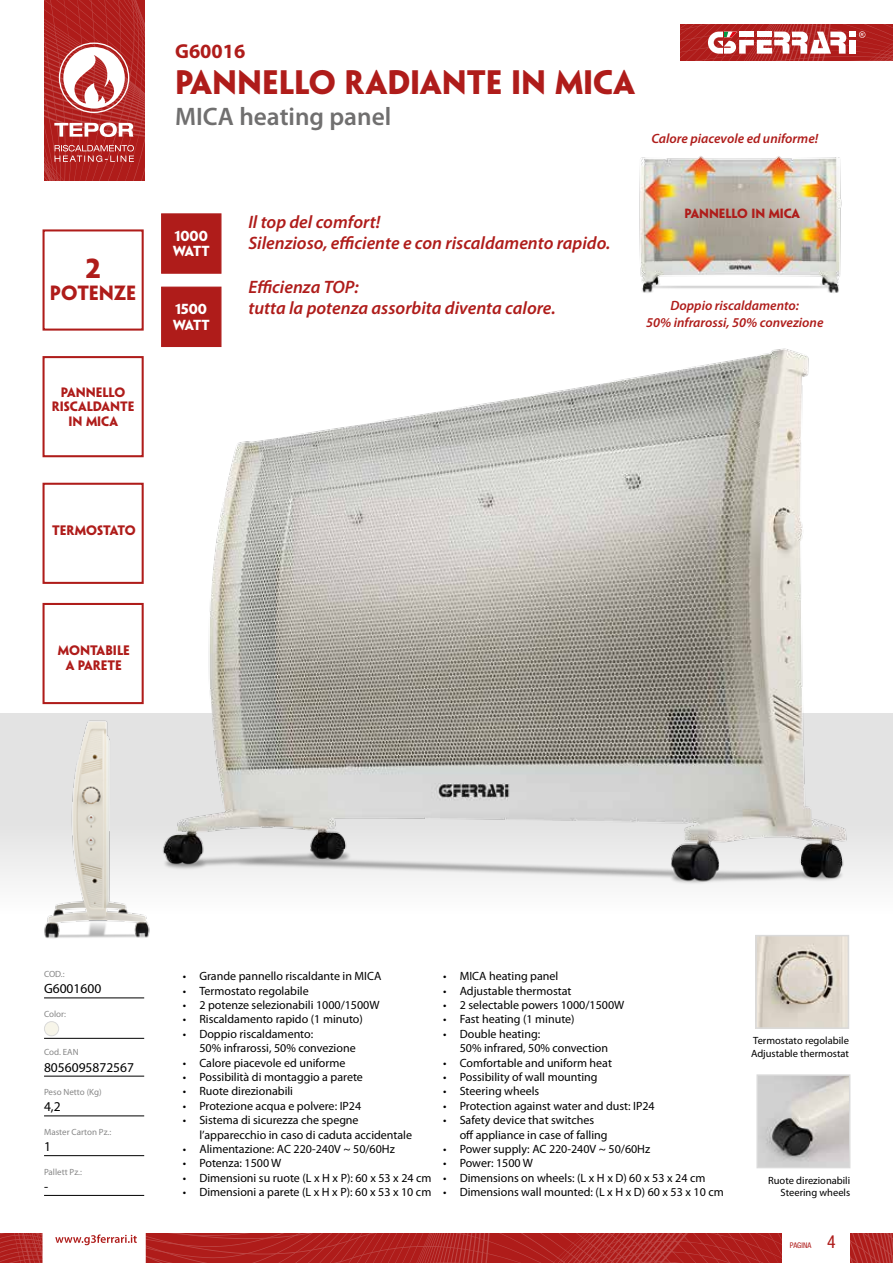
<style>
.page{position:relative;width:893px;height:1263px;background:#fff}
.page>*{position:absolute;margin:0;border:0;box-sizing:border-box;transform-origin:0 0}
.t1{font:700 30.45px "Penumbra Sans Std";color:#af1c1a}
.t2{font:600 25.35px "Myriad Pro";color:#706f6f}
.t3{font:700 24.6px "Penumbra Sans Std";color:#af1c1a}
.t4{font:700 20.25px "Myriad Pro";color:#af1c1a}
.t5{font:700 18.45px "Penumbra Sans Std";color:#af1c1a}
.t6{font:italic 600 18px/21.6px "Myriad Pro";color:#af1c1a}
.t7{font:condensed 17.85px "Helvetica Neue LT Std";color:#af1c1a}
.t8{font:italic 600 13.5px/16.2px "Myriad Pro";color:#af1c1a;text-align:center}
.t9{font:13.5px "Myriad Pro";color:#000}
.t10{font:700 13.05px/15.8px "Penumbra Sans Std";letter-spacing:-.015em;color:#fff}
.t11{font:700 12.3px/14.9px "Penumbra Sans Std";color:#af1c1a;text-align:center}
.t12{font:700 12.15px/14.7px "Penumbra Sans Std";color:#af1c1a;text-align:center}
.t13{font:12px/14.4px "Myriad Pro";color:#000}
.t14{font:700 12px "Penumbra Sans Std";color:#af1c1a}
.t15{font:10.5px/12.6px "Myriad Pro";color:#000;text-align:right}
.t16{font:9px "Myriad Pro";color:#878787}
.t17{font:condensed 7.8px "Helvetica Neue LT Std";color:#af1c1a}
</style>
<div class="page">
<svg style="left:0;top:1233px;width:893px;height:30px;background:#ba3e3c"></svg>
<div style="left:0;top:713px;width:892px;height:214px;background:linear-gradient(to bottom,#dbdbdb,#f9f9f9)"></div>
<hr style="left:892px;top:713px;width:1px;height:214px;background:#e3e3e3">
<div style="left:782px;top:1231px;width:67px;height:32px;background:#fff"></div>
<svg style="left:44px;top:0;width:100px;height:181px;background:#bf4b49"></svg>
<img style="left:759px;top:1077px;width:88px;height:88px">
<div style="left:756px;top:1074px;width:94px;height:94px;border:2px solid #dadada"></div>
<div style="left:161px;top:287px;width:60px;height:60px;background:#af1c1a;border:1px solid #af1c1a"></div>
<div style="left:161px;top:213px;width:60px;height:61px;background:#af1c1a;border:1px solid #af1c1a"></div>
<div style="left:43px;top:229px;width:101px;height:102px;background:#fff;border:2px solid #af1c1a"></div>
<div style="left:43px;top:483px;width:101px;height:101px;background:#fff;border:2px solid #af1c1a"></div>
<div style="left:43px;top:603px;width:101px;height:101px;background:#fff;border:2px solid #af1c1a"></div>
<img style="left:758px;top:938px;width:88px;height:88px">
<div style="left:755px;top:935px;width:94px;height:94px;border:2px solid #dadada"></div>
<img style="left:25px;top:713px;width:145px;height:226px">
<hr style="left:44px;top:998px;width:100px;height:1px;background:#000">
<hr style="left:44px;top:1038px;width:100px;height:1px;background:#000">
<hr style="left:44px;top:1076px;width:100px;height:1px;background:#000">
<hr style="left:44px;top:1115px;width:100px;height:1px;background:#000">
<hr style="left:44px;top:1155px;width:100px;height:1px;background:#000">
<hr style="left:44px;top:1195px;width:100px;height:1px;background:#000">
<div style="left:44px;top:1021px;width:15px;height:15px;background:#f7f5e9;border-radius:50%"></div>
<div style="left:44px;top:1021px;width:15px;height:15px;border:1px solid #dadada;border-radius:50%"></div>
<img style="left:105px;top:344px;width:788px;height:557px">
<img style="left:639px;top:156px;width:203px;height:137px">
<div style="left:43px;top:356px;width:101px;height:101px;background:#fff;border:2px solid #af1c1a"></div>
<svg style="left:680px;top:24px;width:213px;height:37px"></svg>
<h3 class="t3" style="left:86px;top:252px;width:16px">2</h3>
<h3 class="t5" style="left:50px;top:281px;width:88px">POTENZE</h3>
<p class="t12" style="left:52px;top:385px;width:84px">PANNELLO<br>RISCALDANTE<br>IN MICA</p>
<h3 class="t4" style="left:175px;top:40px;width:72px">G60016</h3>
<h1 class="t1" style="left:175px;top:63px;width:461px">PANNELLO RADIANTE IN MICA</h1>
<h2 class="t2" style="left:175px;top:102px;width:218px">MICA heating panel</h2>
<p class="t8" style="left:651px;top:131px;width:168px">Calore piacevole ed uniforme!</p>
<p class="t10" style="left:173px;top:228px;width:38px">1000<br>WATT</p>
<p class="t10" style="left:173px;top:301px;width:38px">1500<br>WATT</p>
<h3 class="t6" style="left:248px;top:211px;width:364px">Il top del comfort!<br>Silenzioso, efficiente e con riscaldamento rapido.</h3>
<h3 class="t6" style="left:248px;top:276px;width:309px">Efficienza TOP:<br>tutta la potenza assorbita diventa calore.</h3>
<p class="t14" style="left:685px;top:206px;width:117px">PANNELLO IN MICA</p>
<p class="t8" style="left:646px;top:298px;width:179px">Doppio riscaldamento:<br>50% infrarossi, 50% convezione</p>
<p class="t11" style="left:52px;top:523px;width:85px">TERMOSTATO</p>
<p class="t11" style="left:58px;top:643px;width:74px">MONTABILE<br>A PARETE</p>
<p class="t16" style="left:44px;top:969px;width:22px">COD.:</p>
<p class="t9" style="left:44px;top:981px;width:59px">G6001600</p>
<p class="t16" style="left:44px;top:1009px;width:24px">Color:</p>
<p class="t16" style="left:44px;top:1047px;width:36px">Cod. EAN</p>
<p class="t9" style="left:44px;top:1060px;width:92px">8056095872567</p>
<p class="t16" style="left:44px;top:1087px;width:59px">Peso Netto (Kg)</p>
<p class="t9" style="left:44px;top:1099px;width:18px">4,2</p>
<p class="t16" style="left:44px;top:1127px;width:69px">Master Carton Pz.:</p>
<p class="t9" style="left:44px;top:1139px;width:8px">1</p>
<p class="t16" style="left:44px;top:1167px;width:39px">Pallett Pz.:</p>
<p class="t9" style="left:44px;top:1179px;width:6px">-</p>
<p class="t13" style="left:183px;top:969px;width:200px">• Grande pannello riscaldante in MICA</p>
<p class="t13" style="left:183px;top:983px;width:127px">• Termostato regolabile</p>
<p class="t13" style="left:183px;top:998px;width:198px">• 2 potenze selezionabili 1000/1500W</p>
<p class="t13" style="left:183px;top:1012px;width:182px">• Riscaldamento rapido (1 minuto)</p>
<p class="t13" style="left:199px;top:1027px;width:158px;text-indent:-17px">• Doppio riscaldamento:<br>50% infrarossi, 50% convezione</p>
<p class="t13" style="left:183px;top:1055px;width:164px">• Calore piacevole ed uniforme</p>
<p class="t13" style="left:183px;top:1070px;width:182px">• Possibilità di montaggio a parete</p>
<p class="t13" style="left:183px;top:1084px;width:112px">• Ruote direzionabili</p>
<p class="t13" style="left:183px;top:1099px;width:180px">• Protezione acqua e polvere: IP24</p>
<p class="t13" style="left:199px;top:1113px;width:214px;text-indent:-17px">• Sistema di sicurezza che spegne l’apparecchio in caso di caduta accidentale</p>
<p class="t13" style="left:183px;top:1142px;width:214px">• Alimentazione: AC 220-240V ~ 50/60Hz</p>
<p class="t13" style="left:183px;top:1156px;width:100px">• Potenza: 1500 W</p>
<p class="t13" style="left:183px;top:1171px;width:250px">• Dimensioni su ruote (L x H x P): 60 x 53 x 24 cm</p>
<p class="t13" style="left:183px;top:1185px;width:250px">• Dimensioni a parete (L x H x P): 60 x 53 x 10 cm</p>
<p class="t13" style="left:443px;top:969px;width:117px">• MICA heating panel</p>
<p class="t13" style="left:443px;top:983px;width:130px">• Adjustable thermostat</p>
<p class="t13" style="left:443px;top:998px;width:183px">• 2 selectable powers 1000/1500W</p>
<p class="t13" style="left:443px;top:1012px;width:133px">• Fast heating (1 minute)</p>
<p class="t13" style="left:460px;top:1027px;width:150px;text-indent:-16px">• Double heating:<br>50% infrared, 50% convection</p>
<p class="t13" style="left:443px;top:1055px;width:170px">• Comfortable and uniform heat</p>
<p class="t13" style="left:443px;top:1070px;width:156px">• Possibility of wall mounting</p>
<p class="t13" style="left:443px;top:1084px;width:98px">• Steering wheels</p>
<p class="t13" style="left:443px;top:1099px;width:213px">• Protection against water and dust: IP24</p>
<p class="t13" style="left:460px;top:1113px;width:149px;text-indent:-16px">• Safety device that switches off appliance in case of falling</p>
<p class="t13" style="left:443px;top:1142px;width:209px">• Power supply: AC 220-240V ~ 50/60Hz</p>
<p class="t13" style="left:443px;top:1156px;width:91px">• Power: 1500 W</p>
<p class="t13" style="left:443px;top:1171px;width:264px">• Dimensions on wheels: (L x H x D) 60 x 53 x 24 cm</p>
<p class="t13" style="left:443px;top:1185px;width:282px">• Dimensions wall mounted: (L x H x D) 60 x 53 x 10 cm</p>
<p class="t15" style="left:751px;top:1034px;width:99px;text-align:left">Termostato regolabile<br>Adjustable thermostat</p>
<p class="t15" style="left:768px;top:1174px;width:84px">Ruote direzionabili<br>Steering wheels</p>
<p class="t17" style="left:790px;top:1240px;width:23px">PAGINA</p>
<h3 class="t7" style="left:827px;top:1231px;width:10px">4</h3>
</div>
